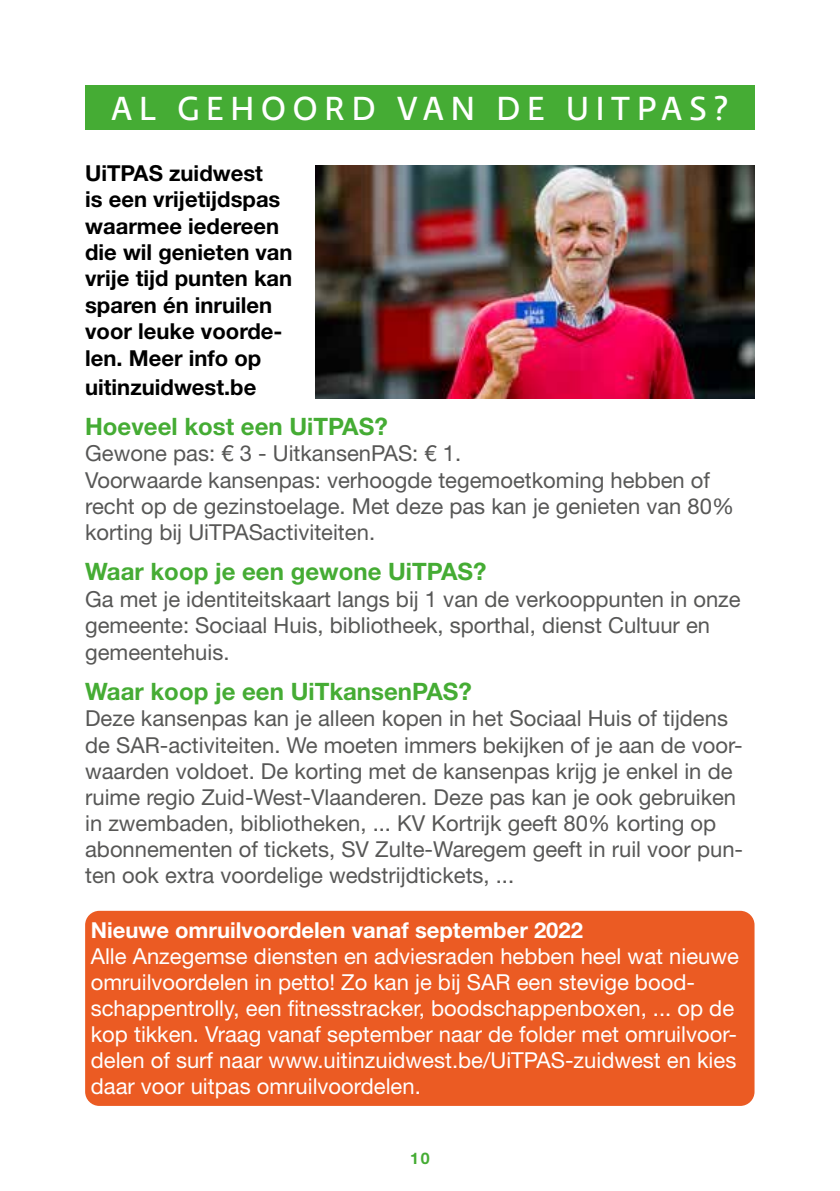
<style>
.page{position:relative;width:840px;height:1191px;background:#fff}
.page>*{position:absolute;margin:0;border:0;box-sizing:border-box;transform-origin:0 0}
.t1{font:500 34px "Relato Sans OT";letter-spacing:.2em;color:#fff}
.t2{font:700 24px "Helvetica Neue LT Std";color:#45ac34}
.t3{font:22px/26.2px "Helvetica Neue LT Std";color:#575756}
.t4{font:22px/26px "Helvetica Neue LT Std";color:#fff}
.t5{font:700 22px/26.4px "Helvetica Neue LT Std";color:#000}
.t6{font:700 22px "Helvetica Neue LT Std";color:#fff}
.t7{font:700 16px "Helvetica Neue LT Std";color:#45ac34}
</style>
<div class="page">
<div style="left:85px;top:85px;width:669px;height:45px;background:#45ac34"></div>
<img style="left:315px;top:166px;width:439px;height:233px">
<div style="left:85px;top:910px;width:669px;height:196px;background:#eb5b23;border-radius:14px"></div>
<h1 class="t1" style="left:111px;top:88px;width:619px">AL GEHOORD VAN DE UITPAS?</h1>
<p class="t5" style="left:85px;top:159px;width:209px">UiTPAS zuidwest<br>is een vrijetijdspas waarmee iedereen die wil genieten van vrije tijd punten kan sparen én inruilen voor leuke voorde&shy;len. Meer info op</p>
<p class="t5" style="left:85px;top:373px;width:173px">uitinzuidwest.be</p>
<p class="t2" style="left:85px;top:411px;width:304px">Hoeveel kost een UiTPAS?</p>
<p class="t3" style="left:85px;top:440px;width:650px">Gewone pas: € 3 - UitkansenPAS: € 1.<br>Voorwaarde kansenpas: verhoogde tegemoetkoming hebben of recht op de gezinstoelage. Met deze pas kan je genieten van 80% korting bij UiTPASactiviteiten.</p>
<p class="t2" style="left:85px;top:557px;width:402px">Waar koop je een gewone UiTPAS?</p>
<p class="t3" style="left:85px;top:585px;width:656px">Ga met je identiteitskaart langs bij 1 van de verkooppunten in onze gemeente: Sociaal Huis, bibliotheek, sporthal, dienst Cultuur en gemeentehuis.</p>
<p class="t2" style="left:85px;top:676px;width:388px">Waar koop je een UiTkansenPAS?</p>
<p class="t3" style="left:85px;top:705px;width:659px">Deze kansenpas kan je alleen kopen in het Sociaal Huis of tijdens de SAR-activiteiten. We moeten immers bekijken of je aan de voor&shy;waarden voldoet. De korting met de kansenpas krijg je enkel in de ruime regio Zuid-West-Vlaanderen. Deze pas kan je ook gebruiken in zwembaden, bibliotheken, ... KV Kortrijk geeft 80% korting op abonnementen of tickets, SV Zulte-Waregem geeft in ruil voor pun&shy;ten ook extra voordelige wedstrijdtickets, ...</p>
<p class="t6" style="left:91px;top:916px;width:493px">Nieuwe omruilvoordelen vanaf september 2022</p>
<p class="t4" style="left:91px;top:943px;width:649px">Alle Anzegemse diensten en adviesraden hebben heel wat nieuwe omruilvoordelen in petto! Zo kan je bij SAR een stevige bood&shy;schappentrolly, een fitnesstracker, boodschappenboxen, ... op de kop tikken. Vraag vanaf september naar de folder met omruilvoor&shy;delen of surf naar www.uitinzuidwest.be/UiTPAS-zuidwest en kies daar voor uitpas omruilvoordelen.</p>
<p class="t7" style="left:410px;top:1148px;width:21px">10</p>
</div>
